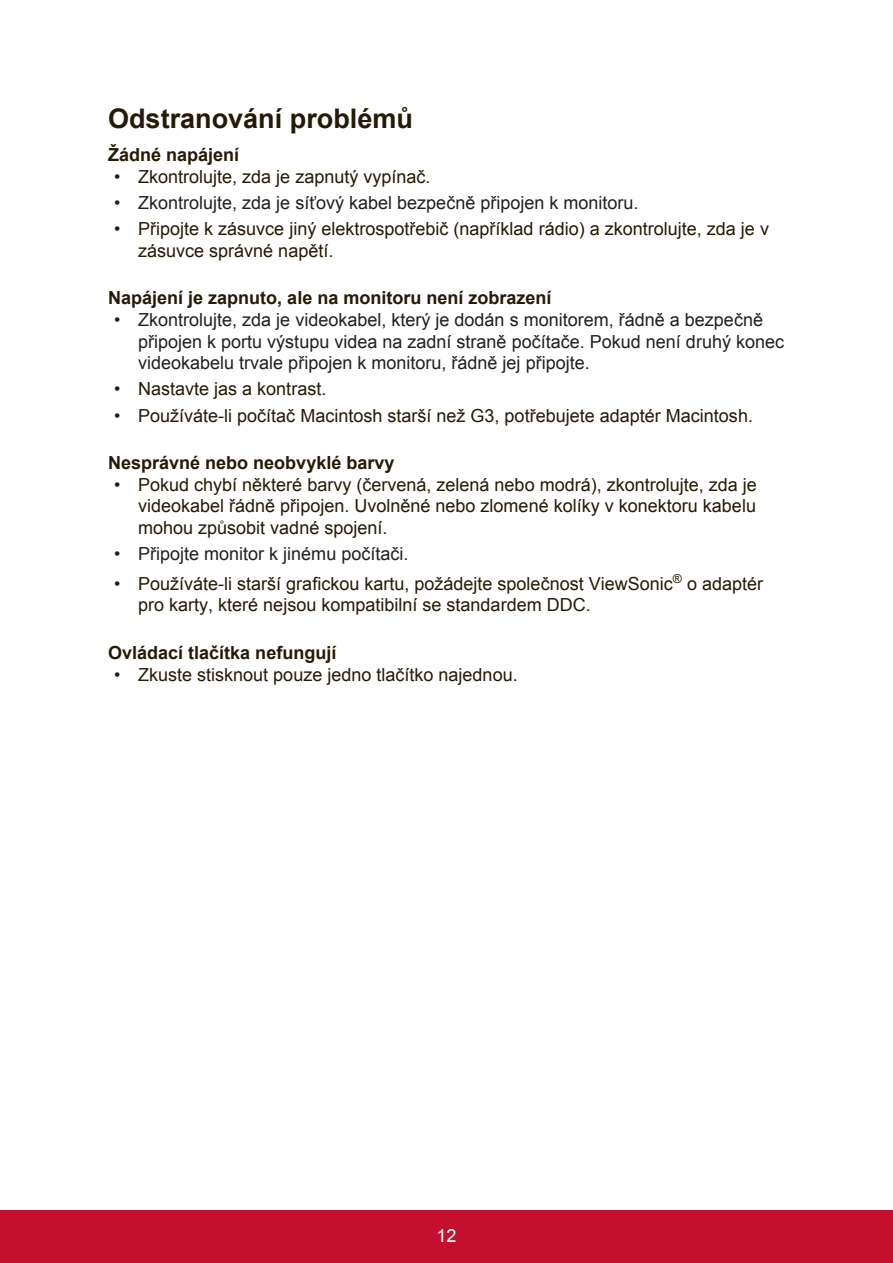
<style>
.page{position:relative;width:893px;height:1263px;background:#fff}
.page>*{position:absolute;margin:0;border:0;box-sizing:border-box;transform-origin:0 0}
.t1{font:700 27px "Arial";color:#251a05}
.t2{font:18px/21.6px "Arial";color:#251a05}
.t3{font:18px/21.6px "Arial";color:#231f20}
.t4{font:700 18px "Arial";color:#251a05}
.t5{font:18px "Arial";color:#fff}
</style>
<div class="page">
<div style="left:0;top:1210px;width:892px;height:53px;background:#c3102f"></div>
<h1 class="t1" style="left:108px;top:100px;width:306px">Odstranování problémů</h1>
<p class="t4" style="left:108px;top:143px;width:133px">Žádné napájení</p>
<p class="t2" style="left:114px;top:166px;width:318px">• Zkontrolujte, zda je zapnutý vypínač.</p>
<p class="t3" style="left:114px;top:192px;width:525px">• Zkontrolujte, zda je síťový kabel bezpečně připojen k monitoru.</p>
<p class="t2" style="left:138px;top:218px;width:632px;text-indent:-24px">• Připojte k zásuvce jiný elektrospotřebič (například rádio) a zkontrolujte, zda je v zásuvce správné napětí.</p>
<p class="t4" style="left:108px;top:286px;width:445px">Napájení je zapnuto, ale na monitoru není zobrazení</p>
<p class="t3" style="left:138px;top:309px;width:647px;text-indent:-24px">• Zkontrolujte, zda je videokabel, který je dodán s monitorem, řádně a bezpečně připojen k portu výstupu videa na zadní straně počítače. Pokud není druhý konec videokabelu trvale připojen k monitoru, řádně jej připojte.</p>
<p class="t2" style="left:114px;top:378px;width:214px">• Nastavte jas a kontrast.</p>
<p class="t2" style="left:114px;top:404px;width:640px">• Používáte-li počítač Macintosh starší než G3, potřebujete adaptér Macintosh.</p>
<p class="t4" style="left:108px;top:451px;width:288px">Nesprávné nebo neobvyklé barvy</p>
<p class="t2" style="left:138px;top:474px;width:620px;text-align:justify;text-indent:-24px">• Pokud chybí některé barvy (červená, zelená nebo modrá), zkontrolujte, zda je videokabel řádně připojen. Uvolněné nebo zlomené kolíky v konektoru kabelu mohou způsobit vadné spojení.</p>
<p class="t3" style="left:114px;top:543px;width:296px">• Připojte monitor k jinému počítači.</p>
<p class="t2" style="left:138px;top:573px;width:626px;text-indent:-24px">• Používáte-li starší grafickou kartu, požádejte společnost ViewSonic<sup>®</sup> o adaptér pro karty, které nejsou kompatibilní se standardem DDC.</p>
<p class="t4" style="left:108px;top:641px;width:230px">Ovládací tlačítka nefungují</p>
<p class="t2" style="left:114px;top:664px;width:405px">• Zkuste stisknout pouze jedno tlačítko najednou.</p>
<p class="t5" style="left:436px;top:1223px;width:22px">12</p>
</div>
